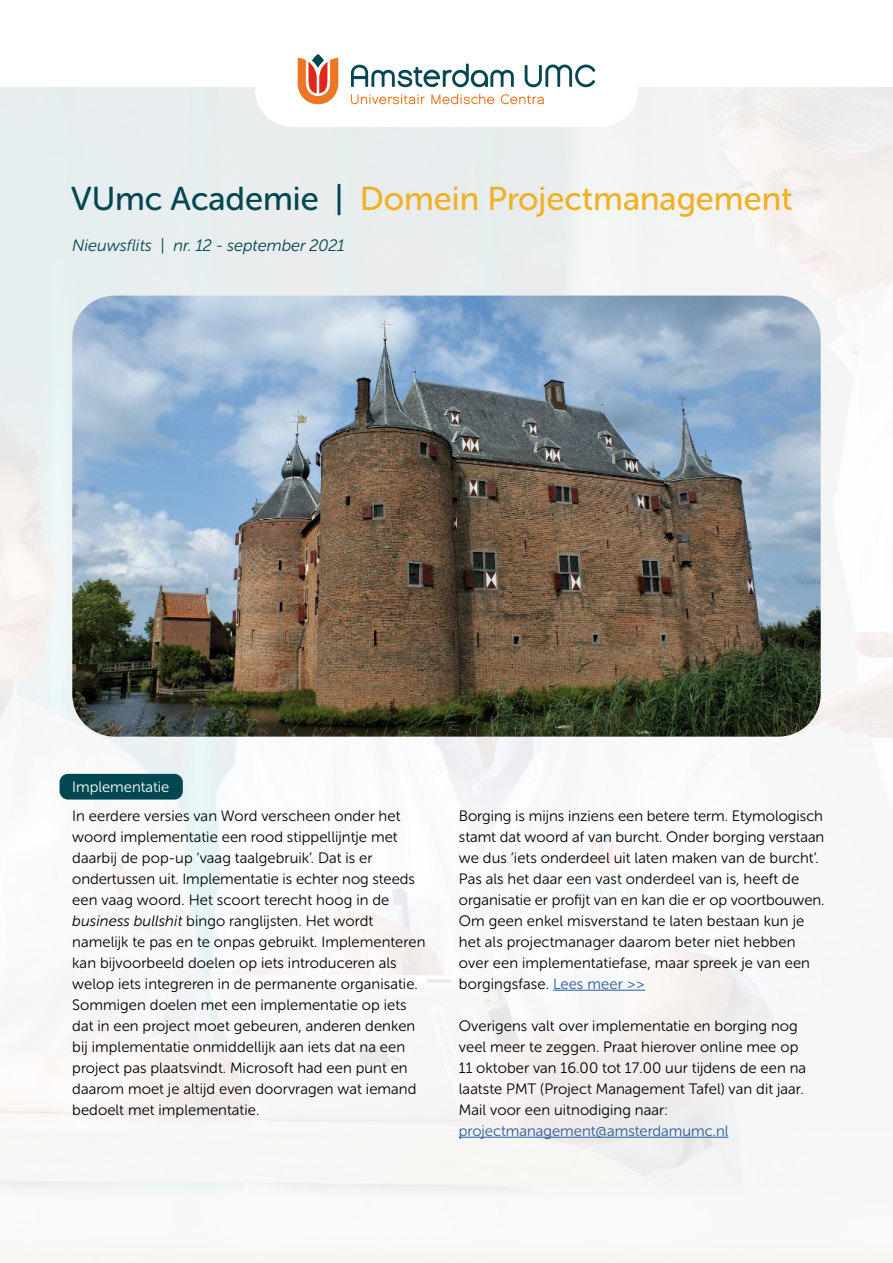
<style>
.page{position:relative;width:893px;height:1263px;background:#fff}
.page>*{position:absolute;margin:0;border:0;box-sizing:border-box;transform-origin:0 0}
.t1{font:33px "Museo Sans Rounded 500";color:#f2b125}
.t2{font:italic 16.5px "Museo Sans Rounded 300";color:#004751}
.t3{font:15px/21px "Museo Sans Rounded 300";letter-spacing:.005em;color:#000}
.t4{font:15px "Museo Sans Rounded 300";color:#275b9b}
.t5{font:15px "Museo Sans Rounded 300";color:#fff}
.s1{color:#004751}
.s2{font-style:italic}
.s3{color:#275b9b}
</style>
<div class="page">
<img style="left:0;top:87px;width:893px;height:1176px">
<div style="left:291px;top:79px;width:310px;height:48px;background:#fff"></div>
<div style="left:255px;top:54px;width:73px;height:73px;background:#fff;border-radius:50%"></div>
<div style="left:565px;top:54px;width:73px;height:73px;background:#fff;border-radius:50%"></div>
<svg style="left:351px;top:64px;width:163px;height:23px"></svg>
<svg style="left:525px;top:65px;width:70px;height:22px"></svg>
<svg style="left:351px;top:94px;width:74px;height:10px"></svg>
<svg style="left:501px;top:94px;width:43px;height:10px"></svg>
<svg style="left:431px;top:94px;width:63px;height:10px"></svg>
<svg style="left:298px;top:58px;width:40px;height:46px"></svg>
<svg style="left:312px;top:54px;width:12px;height:14px"></svg>
<div style="left:60px;top:774px;width:123px;height:25px;background:#004751;border-radius:9px"></div>
<hr style="left:553px;top:990px;width:92px;height:1px;background:#275b9b">
<hr style="left:459px;top:1137px;width:269px;height:1px;background:#275b9b">
<img style="left:72px;top:296px;width:749px;height:441px">
<h1 class="t1" style="left:71px;top:181px;width:723px"><span class="s1">VUmc Academie |</span> Domein Projectmanagement</h1>
<p class="t2" style="left:72px;top:236px;width:274px">Nieuwsflits | nr. 12 - september 2021</p>
<p class="t5" style="left:72px;top:779px;width:99px">Implementatie</p>
<p class="t3" style="left:72px;top:805px;width:355px">In eerdere versies van Word verscheen onder het woord implementatie een rood stippellijntje met daarbij de pop-up ‘vaag taalgebruik’. Dat is er ondertussen uit. Implementatie is echter nog steeds een vaag woord. Het scoort terecht hoog in de <span class="s2">business bullshit</span> bingo ranglijsten. Het wordt namelijk te pas en te onpas gebruikt. Implementeren kan bijvoorbeeld doelen op iets introduceren als welop iets integreren in de permanente organisatie.<br>Sommigen doelen met een implementatie op iets dat in een project moet gebeuren, anderen denken bij implementatie onmiddellijk aan iets dat na een project pas plaatsvindt. Microsoft had een punt en daarom moet je altijd even doorvragen wat iemand bedoelt met implementatie.</p>
<p class="t3" style="left:459px;top:805px;width:367px">Borging is mijns inziens een betere term. Etymologisch stamt dat woord af van burcht. Onder borging verstaan we dus ‘iets onderdeel uit laten maken van de burcht’.<br>Pas als het daar een vast onderdeel van is, heeft de organisatie er profijt van en kan die er op voortbouwen.<br>Om geen enkel misverstand te laten bestaan kun je het als projectmanager daarom beter niet hebben over een implementatiefase, maar spreek je van een borgingsfase. <span class="s3">Lees meer &gt;&gt;</span></p>
<p class="t3" style="left:459px;top:1015px;width:349px">Overigens valt over implementatie en borging nog veel meer te zeggen. Praat hierover online mee op 11 oktober van 16.00 tot 17.00 uur tijdens de een na laatste PMT (Project Management Tafel) van dit jaar.<br>Mail voor een uitnodiging naar:</p>
<p class="t4" style="left:459px;top:1122px;width:271px">projectmanagement@amsterdamumc.nl</p>
</div>
